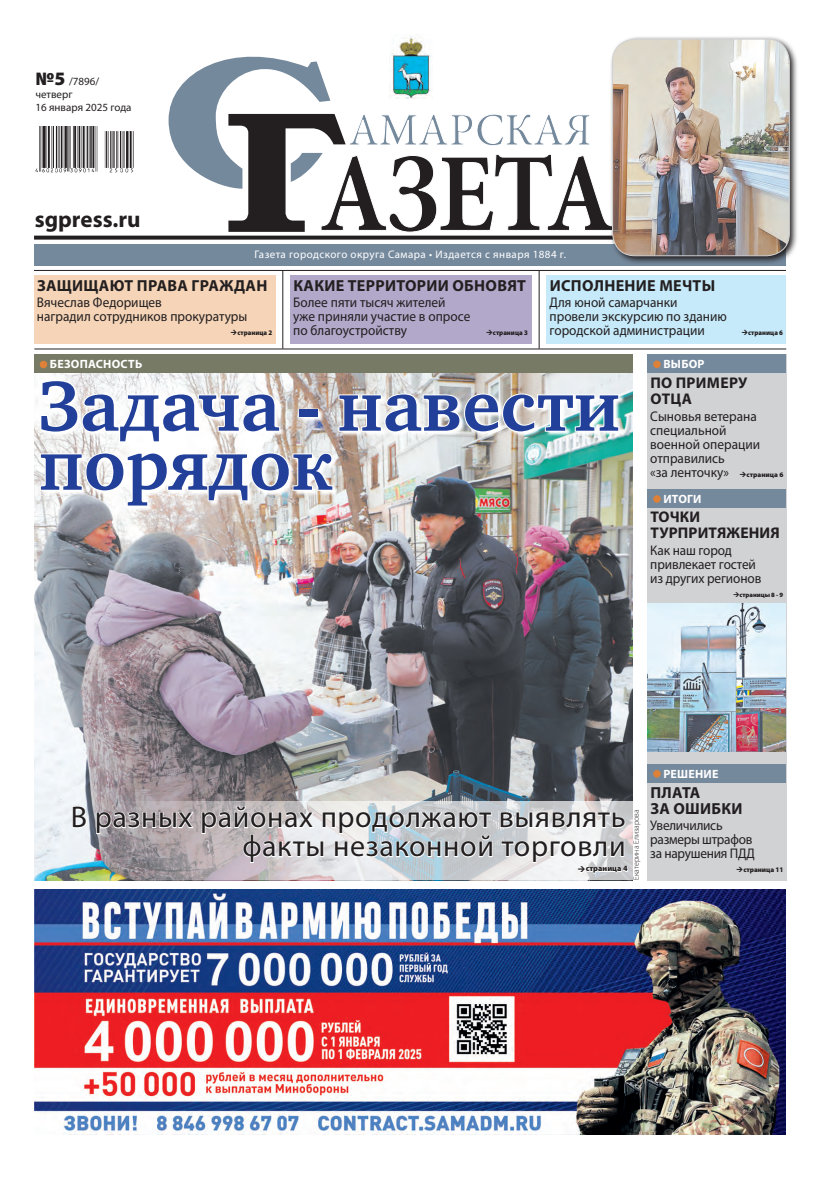
<style>
.page{position:relative;width:820px;height:1191px;background:#fff}
.page>*{position:absolute;margin:0;border:0;box-sizing:border-box;transform-origin:0 0}
.t1{font:700 72.5px/59px "Charter C";color:#223f99}
.t2{font:30px/29px "Myriad Pro";letter-spacing:.02em;color:#231f20;text-align:right}
.t3{font:700 23px "Myriad Pro";color:#231f20}
.t4{font:700 16px/16px "Myriad Pro";letter-spacing:.02em;color:#231f20}
.t5{font:700 15.5px/16px "Myriad Pro";letter-spacing:.01em;color:#231f20}
.t6{font:14px/14px "Myriad Pro";color:#231f20;scale:.95 1}
.t7{font:14px/14px "Myriad Pro";letter-spacing:-.02em;color:#231f20;scale:.95 1}
.t8{font:700 12px "Myriad Pro";letter-spacing:.02em;color:#fff}
.t9{font:11px "Myriad Pro";letter-spacing:.04em;color:#fff}
.t10{font:11px/13px "Myriad Pro";color:#231f20}
.t11{font:300 8px "Myriad Pro";color:#231f20}
.t12{font:900 8px "Myriad Pro";color:#231f20}
.t13{font:900 7px "Myriad Pro";color:#231f20;scale:.95 1}
.t14{font:900 7px "Myriad Pro";color:#231f20}
.t15{font:900 6.5px "Myriad Pro";letter-spacing:-.01em;color:#231f20}
.s1{font-weight:900;font-size:19px}
</style>
<div class="page">
<img style="left:34px;top:889px;width:751px;height:245px">
<img style="left:34px;top:373px;width:598px;height:428px">
<div style="left:34px;top:354px;width:598px;height:19px;background:#777a65"></div>
<div style="left:40px;top:361px;width:7px;height:7px;background:#de8138;border-radius:50%"></div>
<div style="left:34px;top:244px;width:751px;height:22px;background:#75899d"></div>
<svg style="left:34px;top:236px;width:575px;height:4px;background:#383435"></svg>
<div style="left:34px;top:276px;width:241px;height:68px;background:#f5d4b7"></div>
<div style="left:546px;top:276px;width:239px;height:68px;background:#c6eafa"></div>
<div style="left:647px;top:354px;width:139px;height:526px;background:#d1d2d4"></div>
<img style="left:35px;top:126px;width:99px;height:47px">
<hr style="left:282px;top:270px;width:1px;height:78px;background:#231f20">
<hr style="left:538px;top:270px;width:1px;height:78px;background:#231f20">
<div style="left:290px;top:276px;width:241px;height:68px;background:#b2a8ca"></div>
<hr style="left:34px;top:270px;width:751px;height:1px;background:#231f20">
<hr style="left:34px;top:348px;width:752px;height:1px;background:#231f20">
<div style="left:647px;top:489px;width:139px;height:18px;background:#75899d"></div>
<div style="left:653px;top:495px;width:7px;height:8px;background:#de8138;border-radius:50%"></div>
<div style="left:647px;top:764px;width:139px;height:18px;background:#75899d"></div>
<div style="left:653px;top:770px;width:7px;height:7px;background:#de8138;border-radius:50%"></div>
<svg style="left:168px;top:56px;width:441px;height:176px"></svg>
<img style="left:389px;top:36px;width:43px;height:62px">
<img style="left:647px;top:603px;width:138px;height:148px">
<svg style="left:609px;top:37px;width:188px;height:228px"></svg>
<img style="left:612px;top:39px;width:177px;height:217px">
<div style="left:612px;top:39px;width:177px;height:217px;border:1px solid #d1d2d4;border-radius:23px"></div>
<div style="left:647px;top:354px;width:139px;height:19px;background:#75899d"></div>
<div style="left:653px;top:360px;width:7px;height:8px;background:#de8138;border-radius:50%"></div>
<svg style="left:34px;top:801px;width:598px;height:79px;background:#c9cdcf"></svg>
<img style="left:40px;top:380px;width:584px;height:132px">
<svg style="left:39px;top:379px;width:242px;height:64px"></svg>
<div style="left:298px;top:409px;width:21px;height:9px;border:2px solid #fff"></div>
<svg style="left:337px;top:392px;width:283px;height:41px"></svg>
<svg style="left:39px;top:451px;width:295px;height:56px"></svg>
<svg style="left:71px;top:805px;width:16px;height:24px"></svg>
<svg style="left:499px;top:811px;width:126px;height:18px"></svg>
<svg style="left:95px;top:805px;width:398px;height:59px"></svg>
<svg style="left:500px;top:840px;width:128px;height:41px"></svg>
<p class="t10" style="left:35px;top:75px;width:97px"><span class="s1">№5</span> /7896/ четверг<br>16 января 2025 года</p>
<h3 class="t3" style="left:35px;top:205px;width:107px">sgpress.ru</h3>
<p class="t9" style="left:254px;top:247px;width:313px">Газета городского округа Самара • Издается с января 1884 г.</p>
<p class="t4" style="left:293px;top:277px;width:234px">Какие территории обновят</p>
<p class="t6" style="left:293px;top:295px;width:188px">Более пяти тысяч жителей уже приняли участие в опросе по благоустройству</p>
<p class="t4" style="left:37px;top:277px;width:232px">Защищают права граждан</p>
<p class="t6" style="left:37px;top:295px;width:223px">Вячеслав Федорищев<br>наградил сотрудников прокуратуры</p>
<p class="t13" style="left:237px;top:329px;width:38px">страница 2</p>
<p class="t4" style="left:549px;top:277px;width:167px">Исполнение мечты</p>
<p class="t6" style="left:549px;top:295px;width:188px">Для юной самарчанки провели экскурсию по зданию городской администрации</p>
<p class="t13" style="left:492px;top:329px;width:38px">страница 3</p>
<p class="t13" style="left:747px;top:329px;width:38px">страница 6</p>
<p class="t8" style="left:50px;top:356px;width:94px">Безопасность</p>
<h1 class="t1" style="left:39px;top:377px;width:582px">Задача - навести порядок</h1>
<p class="t8" style="left:663px;top:356px;width:43px">Выбор</p>
<p class="t5" style="left:650px;top:374px;width:98px">По примеру отца</p>
<p class="t6" style="left:650px;top:408px;width:117px">Сыновья ветерана специальной военной операции отправились<br>«за ленточку»</p>
<p class="t14" style="left:746px;top:470px;width:38px">страница 6</p>
<p class="t8" style="left:663px;top:491px;width:40px">Итоги</p>
<p class="t5" style="left:650px;top:508px;width:131px">точки турпритяжения</p>
<p class="t6" style="left:650px;top:543px;width:118px">Как наш город привлекает гостей из других регионов</p>
<p class="t15" style="left:739px;top:591px;width:45px">страницы 8 - 9</p>
<h2 class="t2" style="left:71px;top:802px;width:556px">В разных районах продолжают выявлять факты незаконной торговли</h2>
<p class="t12" style="left:585px;top:864px;width:43px">страница 4</p>
<p class="t11" style="left:631px;top:880px;width:72px;rotate:-90deg">Екатерина Елизарова</p>
<p class="t8" style="left:663px;top:765px;width:57px">Решение</p>
<p class="t4" style="left:650px;top:783px;width:94px">П лата<br>за ошибки</p>
<p class="t7" style="left:650px;top:818px;width:111px">Увеличились размеры штрафов за нарушения ПДД</p>
<p class="t14" style="left:743px;top:866px;width:42px">страница 11</p>
</div>
